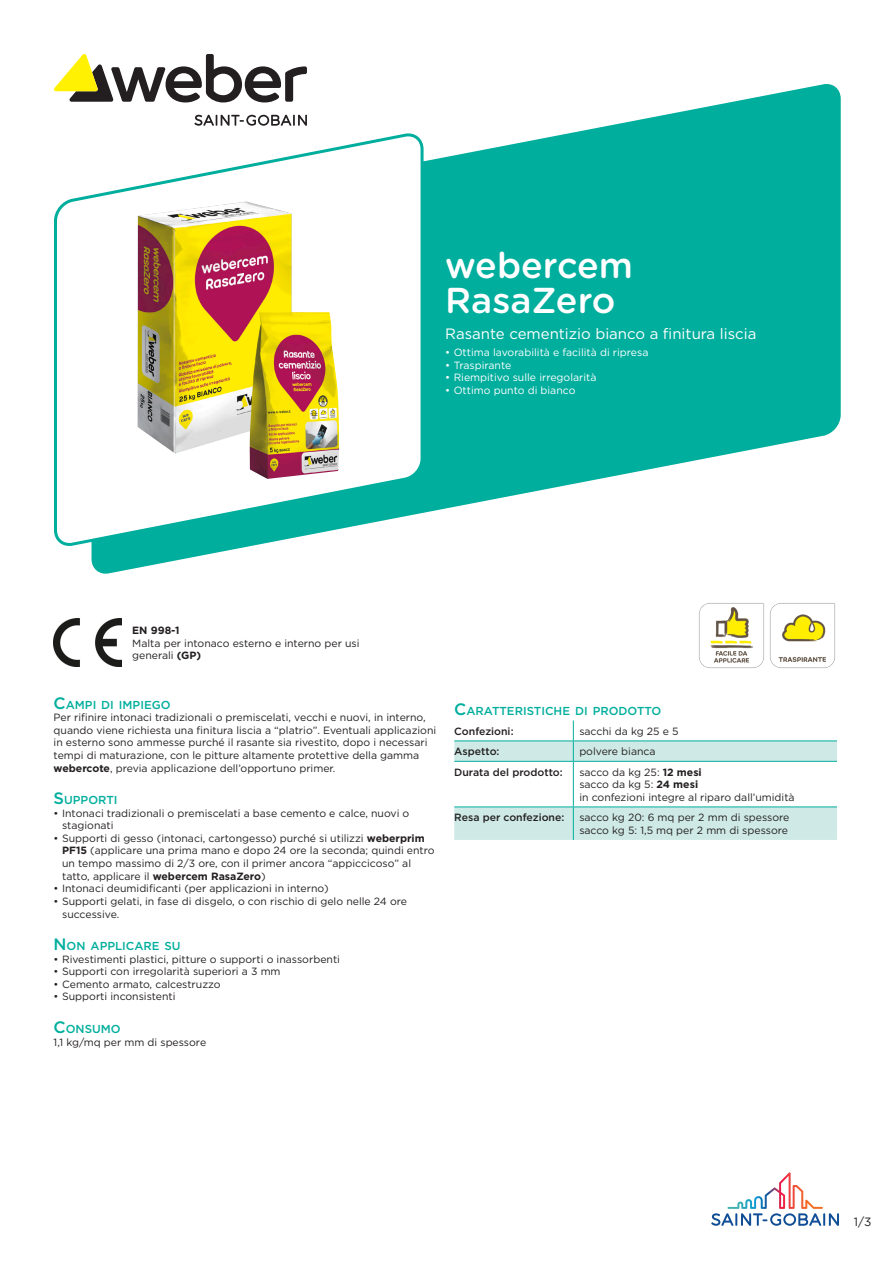
<style>
.page{position:relative;width:893px;height:1263px;background:#fff}
.page>*{position:absolute;margin:0;border:0;box-sizing:border-box;transform-origin:0 0}
.product_name{font:500 36px/34.5px "Gotham Rounded";color:#fff}
.Product_description{font:15px "Gotham";color:#fff}
.t1{font:12px "Gotham";color:#231f20}
.LongName{font:500 11.55px "Gotham";color:#00ae9d}
.header_1{font:500 11.55px "Gotham";color:#00ae9d}
.Value{font:10.5px/12.6px "Gotham";color:#231f20}
.column_2{font:10.5px/12.6px "Gotham";color:#231f20}
.t2{font:10.5px "Gotham";color:#fff}
.texte_CE{font:10.5px/12.6px "Gotham";color:#231f20}
.column_1{font:500 10.5px "Gotham";color:#231f20}
.s1{font-weight:700}
.s2{font-size:16.5px}
</style>
<div class="page">
<svg style="left:92px;top:84px;width:749px;height:490px;fill:#00ae9d"></svg>
<svg style="left:194px;top:115px;width:113px;height:11px"></svg>
<svg style="left:54px;top:54px;width:253px;height:48px"></svg>
<svg style="left:711px;top:1172px;width:128px;height:54px"></svg>
<svg style="left:54px;top:133px;width:371px;height:413px"></svg>
<img style="left:138px;top:202px;width:201px;height:277px">
<img style="left:54px;top:618px;width:68px;height:48px">
<img style="left:699px;top:603px;width:65px;height:65px">
<img style="left:770px;top:603px;width:66px;height:65px">
<svg style="left:454px;top:720px;width:383px;height:120px"></svg>
<hr style="left:454px;top:761px;width:119px;height:1px;background:#00ae9d">
<hr style="left:573px;top:761px;width:264px;height:1px;background:#00ae9d">
<hr style="left:573px;top:762px;width:1px;height:44px;background:#00ae9d">
<hr style="left:454px;top:806px;width:119px;height:1px;background:#00ae9d">
<hr style="left:573px;top:806px;width:264px;height:1px;background:#00ae9d">
<hr style="left:573px;top:807px;width:1px;height:33px;background:#00ae9d">
<p class="product_name" style="left:445px;top:247px;width:189px">webercem<br>RasaZero</p>
<p class="Product_description" style="left:445px;top:324px;width:313px">Rasante cementizio bianco a finitura liscia</p>
<p class="t2" style="left:445px;top:345px;width:205px">• Ottima lavorabilità e facilità di ripresa</p>
<p class="t2" style="left:445px;top:358px;width:68px">• Traspirante</p>
<p class="t2" style="left:445px;top:371px;width:153px">• Riempitivo sulle irregolarità</p>
<p class="t2" style="left:445px;top:383px;width:132px">• Ottimo punto di bianco</p>
<p class="texte_CE" style="left:132px;top:624px;width:229px"><span class="s1">EN 998-1<br></span>Malta per intonaco esterno e interno per usi generali <span class="s1">(GP)</span></p>
<p class="LongName" style="left:54px;top:697px;width:118px"><span class="s2">C</span>AMPI DI IMPIEGO</p>
<p class="Value" style="left:54px;top:711px;width:384px">Per rifinire intonaci tradizionali o premiscelati, vecchi e nuovi, in interno, quando viene richiesta una finitura liscia a “platrio”. Eventuali applicazioni in esterno sono ammesse purché il rasante sia rivestito, dopo i necessari tempi di maturazione, con le pitture altamente protettive della gamma <span class="s1">webercote</span>, previa applicazione dell’opportuno primer.</p>
<p class="LongName" style="left:54px;top:792px;width:66px"><span class="s2">S</span>UPPORTI</p>
<p class="Value" style="left:62px;top:806px;width:349px;text-indent:-9px">• Intonaci tradizionali o premiscelati a base cemento e calce, nuovi o stagionati</p>
<p class="Value" style="left:62px;top:832px;width:374px;text-indent:-9px">• Supporti di gesso (intonaci, cartongesso) purché si utilizzi <span class="s1">weberprim PF15</span> (applicare una prima mano e dopo 24 ore la seconda; quindi entro un tempo massimo di 2/3 ore, con il primer ancora “appiccicoso” al tatto, applicare il <span class="s1">webercem RasaZero</span>)</p>
<p class="Value" style="left:54px;top:882px;width:276px">• Intonaci deumidificanti (per applicazioni in interno)</p>
<p class="Value" style="left:62px;top:895px;width:347px;text-indent:-9px">• Supporti gelati, in fase di disgelo, o con rischio di gelo nelle 24 ore successive.</p>
<p class="LongName" style="left:54px;top:938px;width:129px"><span class="s2">N</span>ON APPLICARE SU</p>
<p class="Value" style="left:54px;top:952px;width:288px">• Rivestimenti plastici, pitture o supporti o inassorbenti</p>
<p class="Value" style="left:54px;top:965px;width:228px">• Supporti con irregolarità superiori a 3 mm</p>
<p class="Value" style="left:54px;top:978px;width:169px">• Cemento armato, calcestruzzo</p>
<p class="Value" style="left:54px;top:990px;width:124px">• Supporti inconsistenti</p>
<p class="LongName" style="left:54px;top:1021px;width:69px"><span class="s2">C</span>ONSUMO</p>
<p class="Value" style="left:54px;top:1035px;width:154px">1,1 kg/mq per mm di spessore</p>
<p class="header_1" style="left:454px;top:703px;width:209px"><span class="s2">C</span>ARATTERISTICHE DI PRODOTTO</p>
<p class="column_1" style="left:454px;top:724px;width:61px">Confezioni:</p>
<p class="column_2" style="left:579px;top:725px;width:101px">sacchi da kg 25 e 5</p>
<p class="column_1" style="left:454px;top:745px;width:47px">Aspetto:</p>
<p class="column_2" style="left:579px;top:745px;width:78px">polvere bianca</p>
<p class="column_1" style="left:454px;top:765px;width:110px">Durata del prodotto:</p>
<p class="column_2" style="left:579px;top:765px;width:217px">sacco da kg 25: <span class="s1">12 mesi<br></span>sacco da kg 5: <span class="s1">24 mesi<br></span>in confezioni integre al riparo dall’umidità</p>
<p class="column_1" style="left:454px;top:811px;width:112px">Resa per confezione:</p>
<p class="column_2" style="left:579px;top:811px;width:212px">sacco kg 20: 6 mq per 2 mm di spessore sacco kg 5: 1,5 mq per 2 mm di spessore</p>
<p class="t1" style="left:854px;top:1214px;width:19px">1/3</p>
</div>
